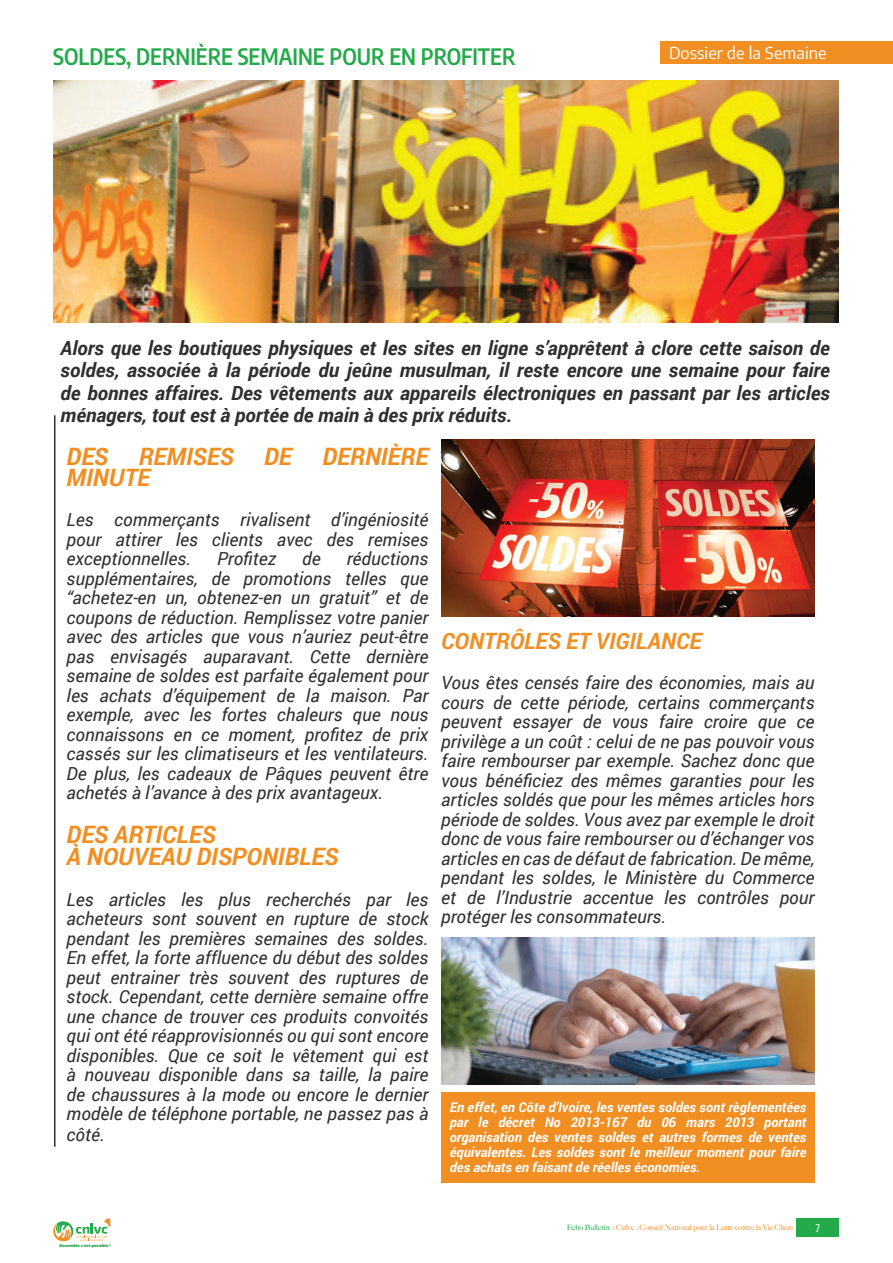
<style>
.page{position:relative;width:893px;height:1263px;background:#fff}
.page>*{position:absolute;margin:0;border:0;box-sizing:border-box;transform-origin:0 0}
.t1{font:italic 700 24px/22.5px "Roboto";color:#f28f23}
.t2{font:100 condensed 22.5px "Encode Sans";color:#23aa4a}
.t3{font:italic 700 22.5px "Roboto";color:#f28f23}
.t4{font:italic 700 19.5px/22.5px "Roboto";color:#312e32;text-align:justify}
.t5{font:italic 18px/19.5px "Roboto";color:#312e32;text-align:justify}
.t6{font:16.5px "Encode Sans";color:#fff}
.t7{font:italic 700 13.5px/15px "Roboto";color:#fff;text-align:justify}
.t8{font:500 10.5px "Encode Sans Compressed";color:#fff}
.t9{font:500 7.5px "Big Caslon";color:#f28f23}
.t10{font:900 3.9px "Montserrat";color:#23aa4a}
.s1{color:#23aa4a}
</style>
<div class="page">
<div style="left:797px;top:1218px;width:42px;height:19px;background:#23aa4a"></div>
<svg style="left:53px;top:1218px;width:57px;height:24px"></svg>
<div style="left:660px;top:42px;width:233px;height:22px;background:#f28f23"></div>
<img style="left:53px;top:81px;width:785px;height:241px">
<hr style="left:54px;top:415px;width:2px;height:732px;background:#312e32">
<img style="left:441px;top:439px;width:373px;height:178px">
<img style="left:441px;top:938px;width:373px;height:146px">
<div style="left:441px;top:1092px;width:374px;height:91px;background:#f28f23"></div>
<p class="t2" style="left:53px;top:41px;width:464px">SOLDES, DERNIÈRE SEMAINE POUR EN PROFITER</p>
<p class="t6" style="left:669px;top:41px;width:159px">Dossier de la Semaine</p>
<p class="t4" style="left:61px;top:336px;width:771px">Alors que les boutiques physiques et les sites en ligne s’apprêtent à clore cette saison de soldes, associée à la période du jeûne musulman, il reste encore une semaine pour faire de bonnes affaires. Des vêtements aux appareils électroniques en passant par les articles ménagers, tout est à portée de main à des prix réduits.</p>
<h1 class="t1" style="left:67px;top:444px;width:43px">DES</h1>
<h1 class="t1" style="left:139px;top:444px;width:96px">REMISES</h1>
<h1 class="t1" style="left:264px;top:444px;width:29px">DE</h1>
<h1 class="t1" style="left:322px;top:444px;width:107px">DERNIÈRE</h1>
<h1 class="t1" style="left:67px;top:465px;width:85px">MINUTE</h1>
<p class="t5" style="left:67px;top:509px;width:363px">Les commerçants rivalisent d’ingéniosité pour attirer les clients avec des remises exceptionnelles.</p>
<p class="t5" style="left:217px;top:548px;width:61px">Profitez</p>
<p class="t5" style="left:302px;top:548px;width:20px">de</p>
<p class="t5" style="left:67px;top:548px;width:363px;text-indent:280px">réductions supplémentaires, de promotions telles que “achetez-en un, obtenez-en un gratuit” et de coupons de réduction. Remplissez votre panier avec des articles que vous n’auriez peut-être pas envisagés auparavant. Cette dernière semaine de soldes est parfaite également pour les achats d’équipement de la maison. Par exemple, avec les fortes chaleurs que nous connaissons en ce moment, profitez de prix cassés sur les climatiseurs et les ventilateurs.<br>De plus, les cadeaux de Pâques peuvent être achetés à l’avance à des prix avantageux.</p>
<h1 class="t1" style="left:67px;top:822px;width:273px">DES ARTICLES<br>À NOUVEAU DISPONIBLES</h1>
<p class="t5" style="left:67px;top:889px;width:363px">Les articles les plus recherchés par les acheteurs sont souvent en rupture de stock pendant les premières semaines des soldes.<br>En effet, la forte affluence du début des soldes peut entrainer très souvent des ruptures de stock. Cependant, cette dernière semaine offre une chance de trouver ces produits convoités qui ont été réapprovisionnés ou qui sont encore disponibles. Que ce soit le vêtement qui est à nouveau disponible dans sa taille, la paire de chaussures à la mode ou encore le dernier modèle de téléphone portable, ne passez pas à côté.</p>
<p class="t3" style="left:441px;top:625px;width:262px">CONTRÔLES ET VIGILANCE</p>
<p class="t5" style="left:441px;top:672px;width:375px">Vous êtes censés faire des économies, mais au cours de cette période, certains commerçants peuvent essayer de vous faire croire que ce privilège a un coût : celui de ne pas pouvoir vous faire rembourser par exemple. Sachez donc que vous bénéficiez des mêmes garanties pour les articles soldés que pour les mêmes articles hors période de soldes. Vous avez par exemple le droit donc de vous faire rembourser ou d’échanger vos articles en cas de défaut de fabrication. De même, pendant les soldes, le Ministère du Commerce et de l’Industrie accentue les contrôles pour protéger les consommateurs.</p>
<p class="t7" style="left:450px;top:1099px;width:358px">En effet, en Côte d’Ivoire, les ventes soldes sont règlementées par le décret No 2013-167 du 06 mars 2013 portant organisation des ventes soldes et autres formes de ventes équivalentes. Les soldes sont le meilleur moment pour faire des achats en faisant de réelles économies.</p>
<p class="t10" style="left:60px;top:1243px;width:53px">Ensemble c’est possible !</p>
<p class="t9" style="left:567px;top:1221px;width:228px"><span class="s1">Echo Bulletin :</span> Cnlvc : Conseil National pour la Lutte contre la Vie Chère</p>
<p class="t8" style="left:816px;top:1221px;width:6px">7</p>
</div>
